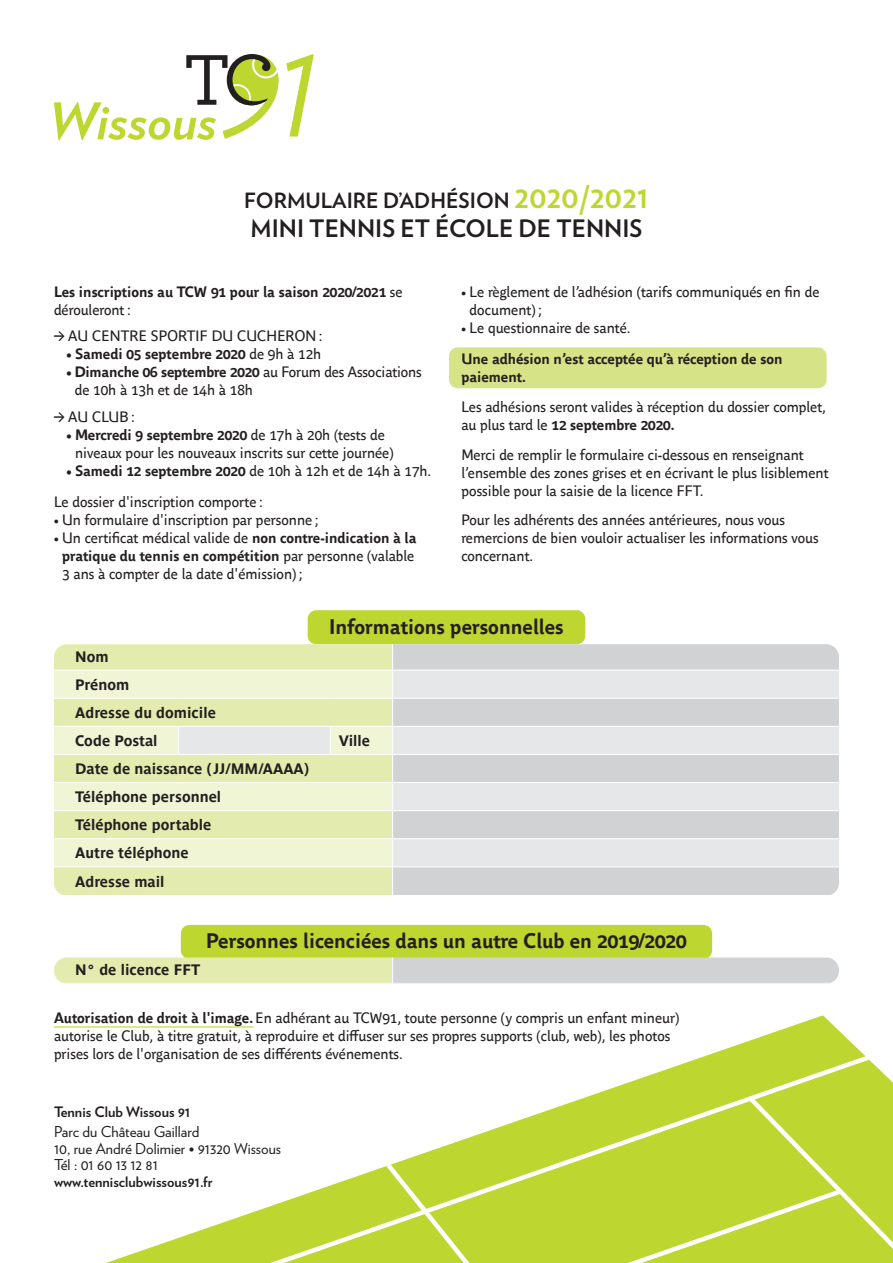
<style>
.page{position:relative;width:893px;height:1263px;background:#fff}
.page>*{position:absolute;margin:0;border:0;box-sizing:border-box;transform-origin:0 0}
.t1{font:700 24px "Verlag";color:#231f20}
.t2{font:700 21px "Parisine Office";color:#231f20}
.t3{font:700 21px "Verlag";color:#231f20}
.t4{font:15px/18px "Parisine Office";color:#231f20}
.t5{font:700 15px/18px "Parisine Office";color:#231f20}
.t6{font:700 15px/28px "Parisine Pro";color:#231f20}
.t7{font:15px "Verlag";color:#231f20}
.t8{font:700 14.4px "Verlag";color:#231f20}
.s1{font-size:31.5px;color:#bed630}
.s2{font-weight:400}
.s3{font-weight:700}
</style>
<div class="page">
<div style="left:449px;top:347px;width:378px;height:41px;background:#d7e387;border-radius:9px"></div>
<div style="left:308px;top:610px;width:277px;height:34px;background:#bed630;border-radius:9px"></div>
<div style="left:181px;top:925px;width:531px;height:34px;background:#bed630;border-radius:9px"></div>
<svg style="left:54px;top:54px;width:260px;height:86px"></svg>
<svg style="left:54px;top:1015px;width:839px;height:77px"></svg>
<div style="left:874px;top:1092px;width:19px;height:171px;background:#bed630"></div>
<svg style="left:133px;top:1052px;width:741px;height:211px"></svg>
<svg style="left:106px;top:1186px;width:740px;height:77px"></svg>
<div style="left:54px;top:644px;width:338px;height:251px;background:#e3ecae"></div>
<div style="left:393px;top:644px;width:446px;height:251px;background:#d1d2d4"></div>
<svg style="left:54px;top:671px;width:125px;height:195px;background:#eaf1c4"></svg>
<svg style="left:179px;top:671px;width:660px;height:195px;background:#e1e3d7"></svg>
<hr style="left:54px;top:670px;width:125px;height:1px;background:#fff">
<hr style="left:179px;top:670px;width:151px;height:1px;background:#fff">
<hr style="left:330px;top:670px;width:63px;height:1px;background:#fff">
<hr style="left:393px;top:670px;width:446px;height:1px;background:#fff">
<hr style="left:54px;top:698px;width:125px;height:1px;background:#fff">
<hr style="left:179px;top:698px;width:151px;height:1px;background:#fff">
<hr style="left:330px;top:698px;width:63px;height:1px;background:#fff">
<hr style="left:393px;top:698px;width:446px;height:1px;background:#fff">
<hr style="left:54px;top:726px;width:125px;height:1px;background:#fff">
<hr style="left:179px;top:726px;width:151px;height:1px;background:#fff">
<svg style="left:178px;top:727px;width:1px;height:27px"></svg>
<hr style="left:330px;top:726px;width:63px;height:1px;background:#fff">
<svg style="left:330px;top:727px;width:1px;height:27px"></svg>
<hr style="left:393px;top:726px;width:446px;height:1px;background:#fff">
<hr style="left:54px;top:754px;width:125px;height:1px;background:#fff">
<hr style="left:179px;top:754px;width:151px;height:1px;background:#fff">
<hr style="left:330px;top:754px;width:63px;height:1px;background:#fff">
<hr style="left:393px;top:754px;width:446px;height:1px;background:#fff">
<hr style="left:54px;top:782px;width:125px;height:1px;background:#fff">
<hr style="left:179px;top:782px;width:151px;height:1px;background:#fff">
<hr style="left:330px;top:782px;width:63px;height:1px;background:#fff">
<hr style="left:393px;top:782px;width:446px;height:1px;background:#fff">
<hr style="left:54px;top:810px;width:125px;height:1px;background:#fff">
<hr style="left:179px;top:810px;width:151px;height:1px;background:#fff">
<hr style="left:330px;top:810px;width:63px;height:1px;background:#fff">
<hr style="left:393px;top:810px;width:446px;height:1px;background:#fff">
<hr style="left:54px;top:838px;width:125px;height:1px;background:#fff">
<hr style="left:179px;top:838px;width:151px;height:1px;background:#fff">
<hr style="left:330px;top:838px;width:63px;height:1px;background:#fff">
<hr style="left:393px;top:838px;width:446px;height:1px;background:#fff">
<hr style="left:54px;top:866px;width:125px;height:1px;background:#fff">
<hr style="left:179px;top:866px;width:151px;height:1px;background:#fff">
<hr style="left:330px;top:866px;width:63px;height:1px;background:#fff">
<hr style="left:393px;top:866px;width:446px;height:1px;background:#fff">
<svg style="left:392px;top:644px;width:1px;height:224px"></svg>
<div style="left:54px;top:957px;width:339px;height:26px;background:#e3ecae"></div>
<div style="left:393px;top:957px;width:446px;height:26px;background:#d1d2d4"></div>
<svg style="left:392px;top:957px;width:1px;height:26px"></svg>
<hr style="left:54px;top:1026px;width:199px;height:1px;background:#bed630">
<p class="t3" style="left:244px;top:184px;width:406px">FORMULAIRE D’ADHÉSION <span class="s1">2020/2021</span></p>
<p class="t1" style="left:251px;top:209px;width:393px">MINI TENNIS ET ÉCOLE DE TENNIS</p>
<p class="t5" style="left:54px;top:282px;width:350px">Les inscriptions au TCW 91 pour la saison 2020/2021 <span class="s2">se dérouleront :</span></p>
<p class="t4" style="left:54px;top:326px;width:270px">a AU CENTRE SPORTIF DU CUCHERON :</p>
<p class="t5" style="left:67px;top:344px;width:256px">• Samedi 05 septembre 2020 <span class="s2">de 9h à 12h</span></p>
<p class="t4" style="left:75px;top:362px;width:349px;text-indent:-8px"><span class="s3">• Dimanche 06 septembre 2020</span> au Forum des Associations de 10h à 13h et de 14h à 18h</p>
<p class="t4" style="left:54px;top:407px;width:83px">a AU CLUB :</p>
<p class="t4" style="left:67px;top:425px;width:328px;text-align:center"><span class="s3">• Mercredi 9 septembre 2020</span> de 17h à 20h (tests de niveaux pour les nouveaux inscrits sur cette journée)</p>
<p class="t5" style="left:67px;top:461px;width:366px">• Samedi 12 septembre 2020 <span class="s2">de 10h à 12h et de 14h à 17h.</span></p>
<p class="t4" style="left:54px;top:492px;width:210px">Le dossier d'inscription comporte :</p>
<p class="t4" style="left:54px;top:510px;width:266px">• Un formulaire d'inscription par personne ;</p>
<p class="t4" style="left:62px;top:528px;width:356px;text-indent:-8px">• Un certificat médical valide de <span class="s3">non contre-indication à la pratique du tennis en compétition</span> par personne (valable<br>3 ans à compter de la date d'émission) ;</p>
<p class="t4" style="left:470px;top:282px;width:351px;text-indent:-8px">• Le règlement de l’adhésion (tarifs communiqués en fin de document) ;</p>
<p class="t4" style="left:461px;top:318px;width:171px">• Le questionnaire de santé.</p>
<p class="t5" style="left:461px;top:349px;width:323px">Une adhésion n’est acceptée qu’à réception de son paiement.</p>
<p class="t4" style="left:461px;top:397px;width:366px">Les adhésions seront valides à réception du dossier complet, au plus tard le <span class="s3">12 septembre 2020.</span></p>
<p class="t4" style="left:461px;top:445px;width:369px">Merci de remplir le formulaire ci-dessous en renseignant l’ensemble des zones grises et en écrivant le plus lisiblement possible pour la saisie de la licence FFT.</p>
<p class="t4" style="left:461px;top:510px;width:359px">Pour les adhérents des années antérieures, nous vous remercions de bien vouloir actualiser les informations vous concernant.</p>
<p class="t6" style="left:75px;top:641px;width:142px">Nom<br>Prénom<br>Adresse du domicile<br>Code Postal</p>
<p class="t6" style="left:75px;top:753px;width:235px">Date de naissance (JJ/MM/AAAA)<br>Téléphone personnel<br>Téléphone portable<br>Autre téléphone<br>Adresse mail</p>
<p class="t2" style="left:329px;top:611px;width:236px">Informations personnelles</p>
<p class="t6" style="left:339px;top:725px;width:33px">Ville</p>
<p class="t2" style="left:206px;top:926px;width:482px">Personnes licenciées dans un autre Club en 2019/2020</p>
<p class="t6" style="left:75px;top:954px;width:127px">N° de licence FFT</p>
<p class="t4" style="left:54px;top:1008px;width:627px"><span class="s3">Autorisation de droit à l'image.</span> En adhérant au TCW91, toute personne (y compris un enfant mineur) autorise le Club, à titre gratuit, à reproduire et diffuser sur ses propres supports (club, web), les photos prises lors de l'organisation de ses différents événements.</p>
<p class="t8" style="left:54px;top:1100px;width:138px">Tennis Club Wissous 91</p>
<p class="t7" style="left:54px;top:1121px;width:147px">Parc du Château Gaillard</p>
<p class="t7" style="left:54px;top:1137px;width:229px">10, rue André Dolimier • 91320 Wissous</p>
<p class="t7" style="left:54px;top:1154px;width:105px">Tél : 01 60 13 12 81</p>
<p class="t8" style="left:54px;top:1170px;width:160px">www.tennisclubwissous91.fr</p>
</div>
